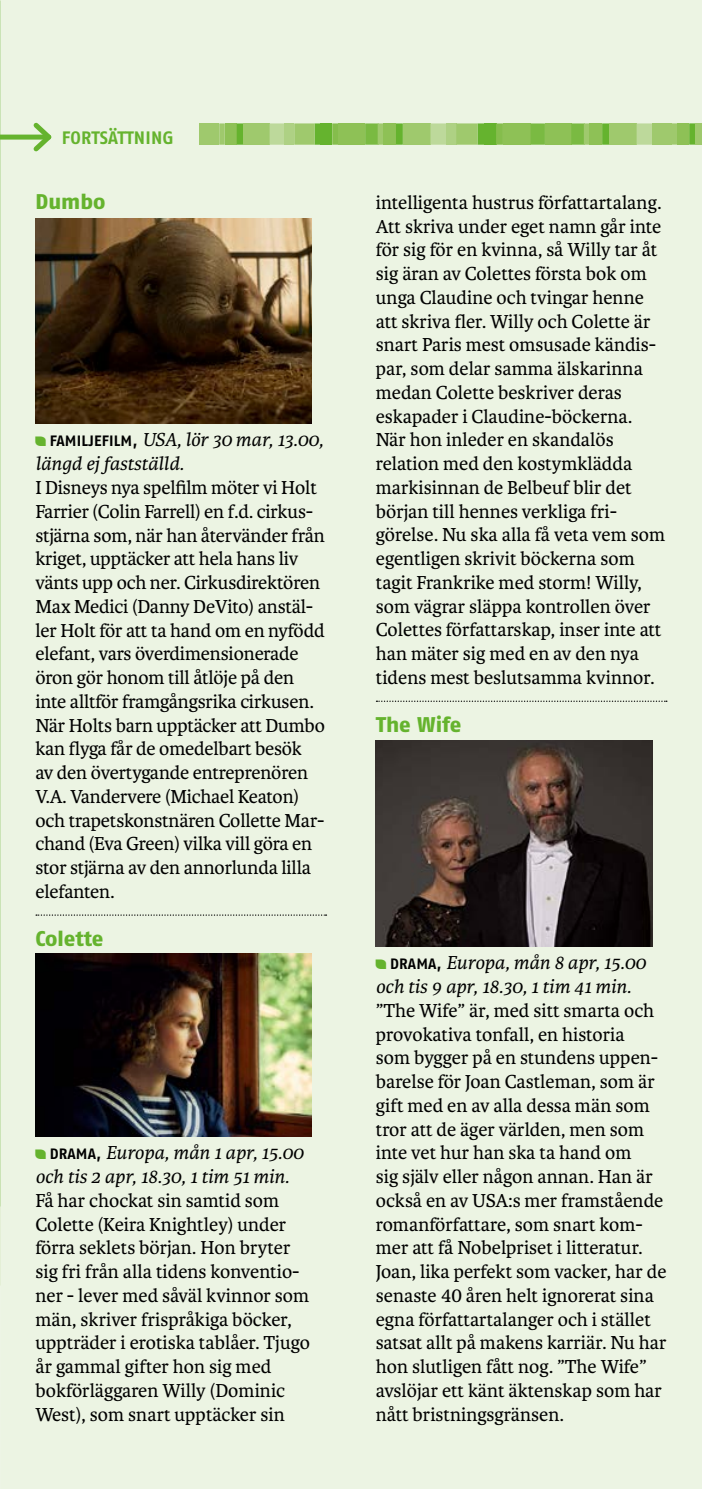
<style>
.page{position:relative;width:702px;height:1489px;background:#fff}
.page>*{position:absolute;margin:0;border:0;box-sizing:border-box;transform-origin:0 0}
.t1{font:800 21.25px "Fago Pro";color:#65b32e}
.t2{font:20px/23.8px "Karmina";color:#000}
.t3{font:italic 20px/23.8px "Karmina";color:#000}
.t4{font:700 18px "Fago Pro";letter-spacing:.01em;color:#65b32e}
.s1{color:#65b32e}
.s2{font-family:"Fago Pro";font-weight:700;font-style:normal;font-size:15px}
</style>
<div class="page">
<div style="left:0;top:0;width:702px;height:1488px;background:#ecf4e3"></div>
<svg style="left:219px;top:123px;width:6px;height:22px"></svg>
<div style="left:225px;top:123px;width:12px;height:22px;background:#8ec156"></div>
<div style="left:321px;top:123px;width:11px;height:22px;background:#65b32e"></div>
<svg style="left:237px;top:123px;width:6px;height:22px"></svg>
<svg style="left:332px;top:123px;width:7px;height:22px"></svg>
<div style="left:243px;top:123px;width:26px;height:22px;background:#9fc96d"></div>
<div style="left:339px;top:123px;width:26px;height:22px;background:#8ec156"></div>
<div style="left:545px;top:123px;width:26px;height:22px;background:#8ec156"></div>
<svg style="left:269px;top:123px;width:15px;height:22px"></svg>
<div style="left:284px;top:123px;width:10px;height:22px;background:#aed184"></div>
<div style="left:200px;top:123px;width:19px;height:22px;background:#9fc96d"></div>
<svg style="left:294px;top:123px;width:27px;height:22px"></svg>
<svg style="left:365px;top:123px;width:18px;height:22px"></svg>
<svg style="left:571px;top:123px;width:18px;height:22px"></svg>
<div style="left:383px;top:123px;width:13px;height:22px;background:#8ec156"></div>
<div style="left:589px;top:123px;width:13px;height:22px;background:#8ec156"></div>
<div style="left:484px;top:123px;width:12px;height:22px;background:#65b32e"></div>
<svg style="left:396px;top:123px;width:7px;height:22px"></svg>
<svg style="left:602px;top:123px;width:7px;height:22px"></svg>
<svg style="left:496px;top:123px;width:7px;height:22px"></svg>
<div style="left:403px;top:123px;width:27px;height:22px;background:#9fc96d"></div>
<div style="left:609px;top:123px;width:27px;height:22px;background:#9fc96d"></div>
<div style="left:503px;top:123px;width:27px;height:22px;background:#8ec156"></div>
<svg style="left:430px;top:123px;width:16px;height:22px"></svg>
<svg style="left:636px;top:123px;width:16px;height:22px"></svg>
<svg style="left:530px;top:123px;width:15px;height:22px"></svg>
<div style="left:446px;top:123px;width:10px;height:22px;background:#aed184"></div>
<svg style="left:456px;top:123px;width:28px;height:22px"></svg>
<svg style="left:671px;top:123px;width:6px;height:22px"></svg>
<div style="left:677px;top:123px;width:12px;height:22px;background:#8ec156"></div>
<svg style="left:689px;top:123px;width:6px;height:22px"></svg>
<div style="left:695px;top:123px;width:7px;height:22px;background:#9fc96d"></div>
<div style="left:652px;top:123px;width:19px;height:22px;background:#9fc96d"></div>
<svg style="left:36px;top:914px;width:290px;height:1px"></svg>
<img style="left:35px;top:218px;width:277px;height:206px">
<img style="left:35px;top:953px;width:277px;height:183px">
<svg style="left:376px;top:700px;width:291px;height:1px"></svg>
<img style="left:376px;top:741px;width:276px;height:205px">
<div style="left:0;top:135px;width:49px;height:5px;background:#65b32e"></div>
<svg style="left:29px;top:122px;width:23px;height:30px"></svg>
<p class="t4" style="left:62px;top:127px;width:114px">FORTSÄTTNING</p>
<p class="t1" style="left:35px;top:189px;width:71px">Dumbo</p>
<p class="t3" style="left:35px;top:428px;width:289px"><span class="s1">•</span> <span class="s2">FAMILJEFILM,</span> USA, lör 30 mar, 13.00, längd ej fastställd.</p>
<p class="t2" style="left:35px;top:476px;width:291px">I Disneys nya spelfilm möter vi Holt Farrier (Colin Farrell) en f.d. cirkus&shy;stjärna som, när han återvänder från kriget, upptäcker att hela hans liv vänts upp och ner. Cirkusdirektören Max Medici (Danny DeVito) anstäl&shy;ler Holt för att ta hand om en nyfödd elefant, vars överdimensionerade öron gör honom till åtlöje på den inte alltför framgångsrika cirkusen.<br>När Holts barn upptäcker att Dumbo kan flyga får de omedelbart besök<br>av den övertygande entreprenören V.A. Vandervere (Michael Keaton) och trapetskonstnären Collette Mar&shy;chand (Eva Green) vilka vill göra en stor stjärna av den annorlunda lilla elefanten.</p>
<p class="t1" style="left:35px;top:925px;width:69px">Colette</p>
<p class="t3" style="left:35px;top:1141px;width:269px"><span class="s1">•</span> <span class="s2">DRAMA,</span> Europa, mån 1 apr, 15.00 och tis 2 apr, 18.30, 1 tim 51 min.</p>
<p class="t2" style="left:35px;top:1188px;width:276px">Få har chockat sin samtid som<br>Colette (Keira Knightley) under förra seklets början. Hon bryter sig fri från alla tidens konventio&shy;ner - lever med såväl kvinnor som män, skriver frispråkiga böcker, uppträder i erotiska tablåer. Tjugo år gammal gifter hon sig med bokförläggaren Willy (Dominic<br>West), som snart upptäcker sin</p>
<p class="t2" style="left:376px;top:191px;width:291px">intelligenta hustrus författartalang.<br>Att skriva under eget namn går inte för sig för en kvinna, så Willy tar åt sig äran av Colettes första bok om unga Claudine och tvingar henne att skriva fler. Willy och Colette är snart Paris mest omsusade kändis&shy;par, som delar samma älskarinna medan Colette beskriver deras eskapader i Claudine-böckerna.<br>När hon inleder en skandalös relation med den kostymklädda markisinnan de Belbeuf blir det början till hennes verkliga fri&shy;görelse. Nu ska alla få veta vem som egentligen skrivit böckerna som tagit Frankrike med storm! Willy, som vägrar släppa kontrollen över Colettes författarskap, inser inte att han mäter sig med en av den nya tidens mest beslutsamma kvinnor.</p>
<p class="t1" style="left:376px;top:711px;width:87px">The Wife</p>
<p class="t3" style="left:376px;top:951px;width:271px"><span class="s1">•</span> <span class="s2">DRAMA,</span> Europa, mån 8 apr, 15.00 och tis 9 apr, 18.30, 1 tim 41 min.</p>
<p class="t2" style="left:376px;top:998px;width:292px">”The Wife” är, med sitt smarta och provokativa tonfall, en historia<br>som bygger på en stundens uppen&shy;barelse för Joan Castleman, som är gift med en av alla dessa män som tror att de äger världen, men som inte vet hur han ska ta hand om<br>sig själv eller någon annan. Han är också en av USA:s mer framstående romanförfattare, som snart kom&shy;mer att få Nobelpriset i litteratur.<br>Joan, lika perfekt som vacker, har de senaste 40 åren helt ignorerat sina egna författartalanger och i stället satsat allt på makens karriär. Nu har hon slutligen fått nog. ”The Wife” avslöjar ett känt äktenskap som har nått bristningsgränsen.</p>
</div>
